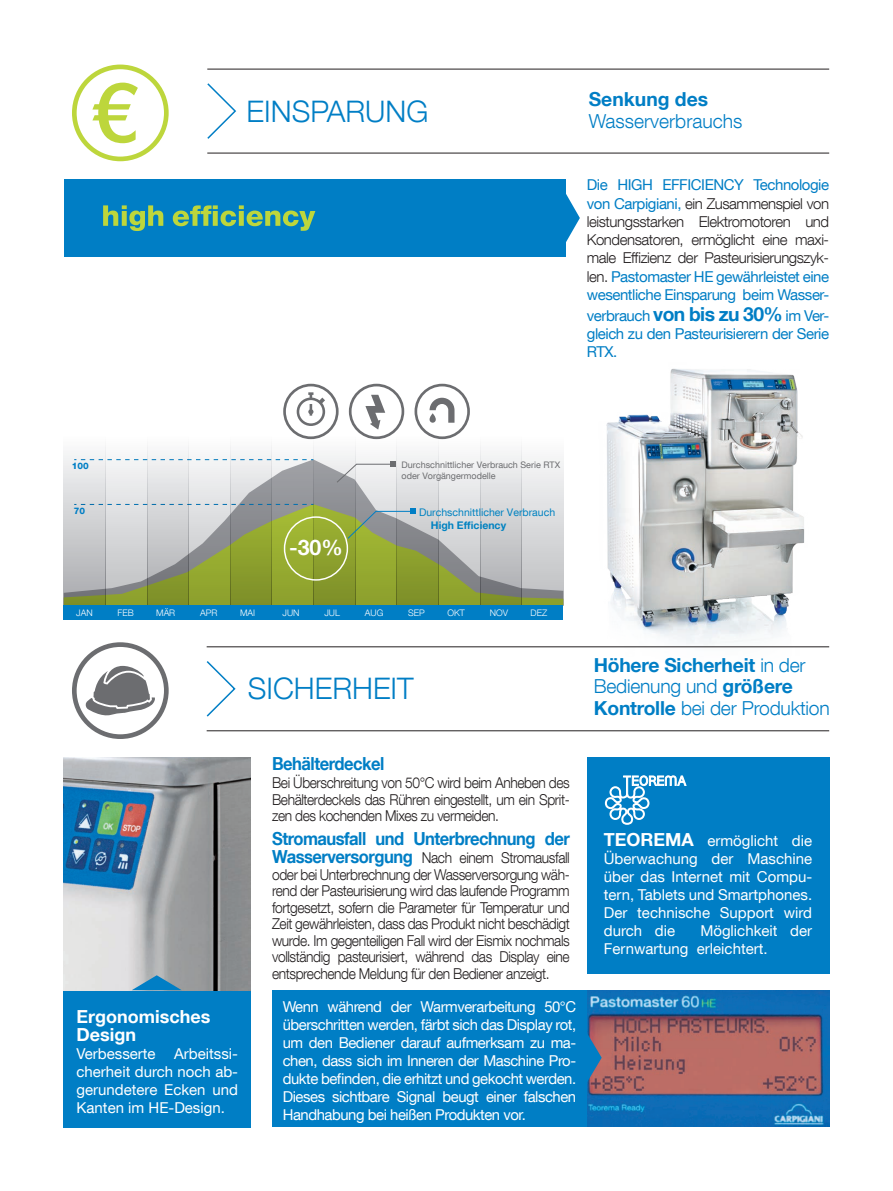
<style>
.page{position:relative;width:893px;height:1191px;background:#fff}
.page>*{position:absolute;margin:0;border:0;box-sizing:border-box;transform-origin:0 0}
.t1{font:300 29.7px "Helvetica Neue LT Com";color:#007ec5}
.t2{font:700 21.3px "Helvetica Neue LT Com";color:#fff}
.t3{font:300 19.35px/21.6px "Helvetica Neue LT Com";letter-spacing:-.01em;color:#007ec5}
.t4{font:700 19.35px "Helvetica Neue LT Com";color:#007ec5}
.t5{font:700 18px "Helvetica Neue LT Com";letter-spacing:-.03em;color:#007ec5;scale:.92 1}
.t6{font:700 18px/18px "Helvetica Neue LT Com";color:#fff}
.t7{font:15px/18px "Helvetica Neue LT Com";color:#fff;text-align:justify}
.t8{font:300 15px/16.5px "Helvetica Neue LT Com";letter-spacing:-.03em;color:#231f20;text-align:justify;scale:.92 1}
.t9{font:300 15px/18.3px "Helvetica Neue LT Com";letter-spacing:-.03em;color:#231f20;text-align:justify}
.t10{font:15px/18px "Helvetica Neue LT Com";letter-spacing:-.03em;color:#007ec5;text-align:justify}
.t11{font:10.5px "Helvetica Neue LT Com";color:#0082c1}
.t12{font:700 10.5px "Helvetica Neue LT Com";color:#0082c1}
.t13{font:9px/10.8px "Helvetica Neue LT Com";color:#6c6d70}
.t14{font:300 9px "Helvetica Neue LT Com";color:#fff}
.t15{font:800 9px "Helvetica Neue LT Com";color:#007ec5}
.s1{font-weight:400;color:#007ec5}
.s2{font-weight:700;font-size:19.35px}
.s3{font-weight:700;font-size:18px;color:#007ec5}
.s4{font-weight:700}
.s5{font-weight:700;font-size:18px}
</style>
<div class="page">
<img style="left:584px;top:368px;width:226px;height:280px">
<svg style="left:64px;top:453px;width:41px;height:152px;background:#c7cac6"></svg>
<svg style="left:105px;top:445px;width:42px;height:160px"></svg>
<svg style="left:147px;top:445px;width:42px;height:160px;background:#c0c5b6"></svg>
<svg style="left:189px;top:458px;width:41px;height:147px;background:#bac29e"></svg>
<svg style="left:230px;top:445px;width:42px;height:160px;background:#a5af7e"></svg>
<svg style="left:272px;top:420px;width:42px;height:185px"></svg>
<svg style="left:314px;top:420px;width:41px;height:185px"></svg>
<svg style="left:355px;top:424px;width:42px;height:181px"></svg>
<svg style="left:397px;top:420px;width:41px;height:185px"></svg>
<svg style="left:438px;top:420px;width:42px;height:185px"></svg>
<svg style="left:480px;top:445px;width:42px;height:160px;background:#c6c8c4"></svg>
<svg style="left:522px;top:458px;width:41px;height:147px;background:#d1d3d0"></svg>
<div style="left:64px;top:605px;width:499px;height:15px;background:#007ec5"></div>
<div style="left:284px;top:516px;width:64px;height:64px;border:1px solid #fff;border-radius:50%"></div>
<svg style="left:336px;top:461px;width:60px;height:22px"></svg>
<svg style="left:347px;top:508px;width:68px;height:31px;background:#94a08c"></svg>
<svg style="left:297px;top:392px;width:28px;height:34px"></svg>
<div style="left:283px;top:384px;width:56px;height:55px;border:3px solid #6c6d70;border-radius:50%"></div>
<div style="left:349px;top:384px;width:55px;height:55px;border:3px solid #6c6d70;border-radius:50%"></div>
<svg style="left:365px;top:395px;width:20px;height:34px"></svg>
<div style="left:414px;top:384px;width:56px;height:55px;border:3px solid #6c6d70;border-radius:50%"></div>
<svg style="left:430px;top:398px;width:24px;height:25px"></svg>
<svg style="left:430px;top:413px;width:6px;height:10px"></svg>
<div style="left:64px;top:179px;width:502px;height:78px;background:#007ec5"></div>
<svg style="left:103px;top:205px;width:60px;height:26px"></svg>
<svg style="left:173px;top:205px;width:142px;height:26px"></svg>
<svg style="left:566px;top:194px;width:14px;height:48px"></svg>
<hr style="left:207px;top:69px;width:622px;height:1px;background:#231f20">
<hr style="left:207px;top:153px;width:622px;height:1px;background:#231f20">
<svg style="left:207px;top:83px;width:29px;height:56px"></svg>
<div style="left:72px;top:65px;width:97px;height:96px;border:5px solid #bdd63c;border-radius:50%"></div>
<svg style="left:92px;top:83px;width:46px;height:60px"></svg>
<hr style="left:207px;top:730px;width:622px;height:1px;background:#231f20">
<hr style="left:207px;top:646px;width:622px;height:1px;background:#231f20">
<svg style="left:72px;top:642px;width:97px;height:97px"></svg>
<svg style="left:206px;top:661px;width:30px;height:56px"></svg>
<div style="left:587px;top:757px;width:242px;height:217px;background:#007ec5"></div>
<img style="left:64px;top:757px;width:187px;height:234px">
<div style="left:64px;top:991px;width:187px;height:136px;background:#007ec5"></div>
<svg style="left:132px;top:975px;width:50px;height:15px"></svg>
<img style="left:587px;top:990px;width:242px;height:136px">
<div style="left:272px;top:990px;width:315px;height:136px;background:#007ec5"></div>
<svg style="left:587px;top:1032px;width:15px;height:50px"></svg>
<svg style="left:605px;top:775px;width:82px;height:50px"></svg>
<h1 class="t1" style="left:247px;top:93px;width:183px">EINSPARUNG</h1>
<p class="t4" style="left:589px;top:87px;width:121px">Senkung des</p>
<p class="t3" style="left:589px;top:110px;width:155px">Wasserverbrauchs</p>
<p class="t9" style="left:587px;top:175px;width:244px"><span class="s1">Die HIGH EFFICIENCY Technologie von Carpigiani,</span> ein Zusammenspiel von leistungsstarken Elektromotoren und Kondensatoren, ermöglicht eine maxi&shy;male Effizienz der Pasteurisierungszyk&shy;len. <span class="s1">Pastomaster HE gewährleistet eine wesentliche Einsparung beim Wasser-</span></p>
<p class="t10" style="left:587px;top:306px;width:244px">verbrauch <span class="s2">von bis zu 30%</span> im Ver&shy;gleich zu den Pasteurisierern der Serie RTX.</p>
<p class="t15" style="left:72px;top:461px;width:18px">100</p>
<p class="t15" style="left:74px;top:505px;width:13px">70</p>
<h2 class="t2" style="left:289px;top:534px;width:55px">-30%</h2>
<p class="t13" style="left:402px;top:459px;width:160px">Durchschnittlicher Verbrauch Serie RTX oder Vorgängermodelle</p>
<p class="t11" style="left:419px;top:506px;width:138px">Durchschnittlicher Verbrauch</p>
<p class="t12" style="left:431px;top:518px;width:77px">High Efficiency</p>
<p class="t14" style="left:76px;top:607px;width:18px">JAN</p>
<p class="t14" style="left:118px;top:607px;width:18px">FEB</p>
<p class="t14" style="left:156px;top:607px;width:21px">MÄR</p>
<p class="t14" style="left:200px;top:607px;width:19px">APR</p>
<p class="t14" style="left:240px;top:607px;width:17px">MAI</p>
<p class="t14" style="left:283px;top:607px;width:18px">JUN</p>
<p class="t14" style="left:324px;top:607px;width:17px">JUL</p>
<p class="t14" style="left:365px;top:607px;width:20px">AUG</p>
<p class="t14" style="left:408px;top:607px;width:18px">SEP</p>
<p class="t14" style="left:447px;top:607px;width:19px">OKT</p>
<p class="t14" style="left:490px;top:607px;width:20px">NOV</p>
<p class="t14" style="left:531px;top:607px;width:18px">DEZ</p>
<h1 class="t1" style="left:248px;top:670px;width:167px">SICHERHEIT</h1>
<p class="t6" style="left:77px;top:1007px;width:135px">Ergonomisches<br>Design</p>
<p class="t7" style="left:77px;top:1044px;width:163px">Verbesserte Arbeitssi&shy;cherheit durch noch ab&shy;gerundetere Ecken und Kanten im HE-Design.</p>
<p class="t5" style="left:272px;top:752px;width:123px">Behälterdeckel</p>
<p class="t8" style="left:272px;top:774px;width:325px">Bei Überschreitung von 50°C wird beim Anheben des Behälterdeckels das Rühren eingestellt, um ein Sprit&shy;zen des kochenden Mixes zu vermeiden.</p>
<p class="t5" style="left:272px;top:827px;width:325px">Stromausfall und Unterbrechnung der</p>
<p class="t8" style="left:272px;top:849px;width:325px"><span class="s3">Wasserversorgung</span> Nach einem Stromausfall oder bei Unterbrechnung der Wasserversorgung wäh&shy;rend der Pasteurisierung wird das laufende Programm fortgesetzt, sofern die Parameter für Temperatur und Zeit gewährleisten, dass das Produkt nicht beschädigt wurde. Im gegenteiligen Fall wird der Eismix nochmals vollständig pasteurisiert, während das Display eine entsprechende Meldung für den Bediener anzeigt.</p>
<p class="t7" style="left:283px;top:997px;width:295px">Wenn während der Warmverarbeitung 50°C überschritten werden, färbt sich das Display rot, um den Bediener darauf aufmerksam zu ma&shy;chen, dass sich im Inneren der Maschine Pro&shy;dukte befinden, die erhitzt und gekocht werden.<br>Dieses sichtbare Signal beugt einer falschen Handhabung bei heißen Produkten vor.</p>
<p class="t3" style="left:594px;top:653px;width:238px"><span class="s4">Höhere Sicherheit</span> in der<br>Bedienung und <span class="s4">größere<br>Kontrolle</span> bei der Produktion</p>
<p class="t7" style="left:604px;top:831px;width:210px"><span class="s5">TEOREMA</span> ermöglicht die Überwachung der Maschine über das Internet mit Compu&shy;tern, Tablets und Smartphones.<br>Der technische Support wird durch die</p>
<p class="t7" style="left:604px;top:921px;width:210px;text-indent:97px">Möglichkeit der<br>Fernwartung erleichtert.</p>
</div>
